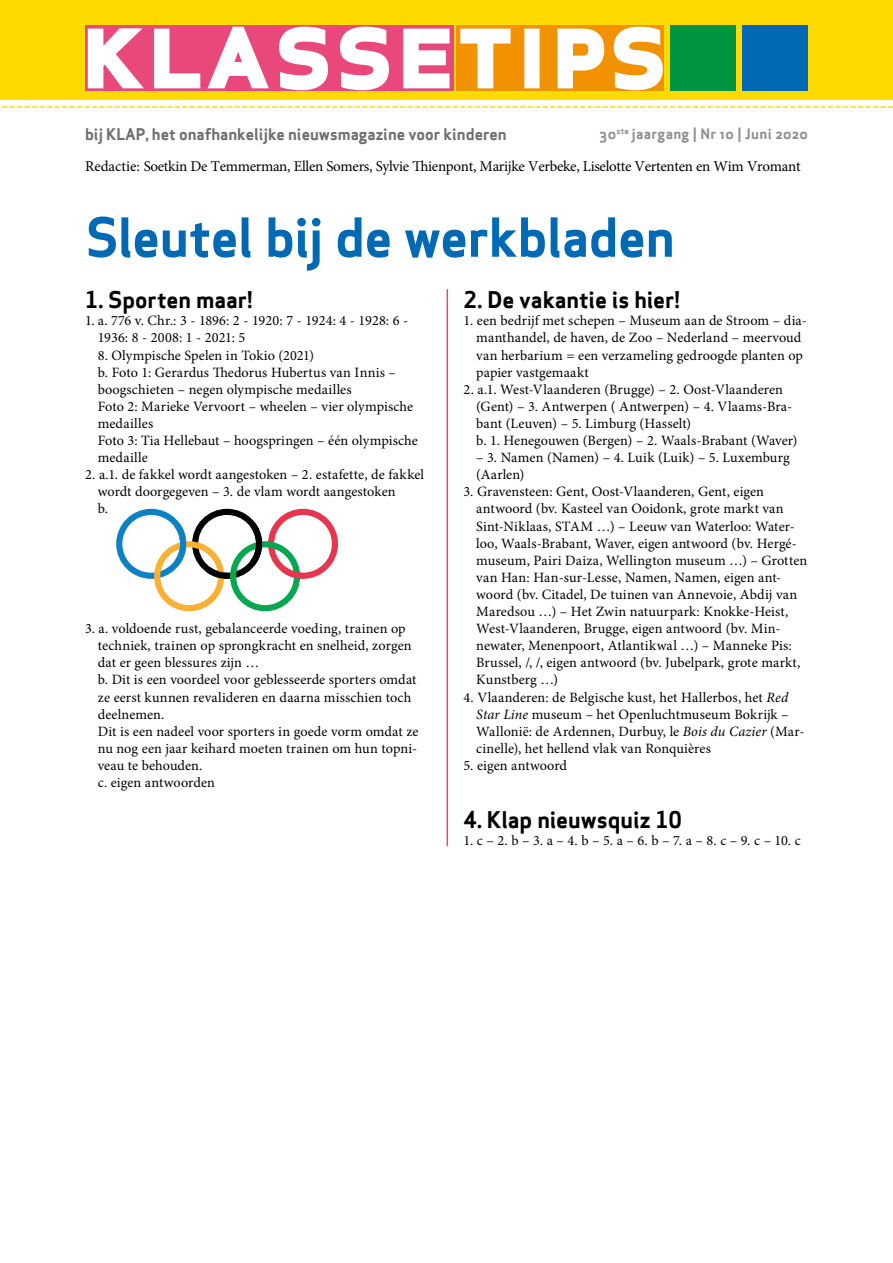
<style>
.page{position:relative;width:893px;height:1263px;background:#fff}
.page>*{position:absolute;margin:0;border:0;box-sizing:border-box;transform-origin:0 0}
.t1{font:52.5px "Apex Sans Bold ST";letter-spacing:-.01em;color:#0069b4}
.t2{font:22.5px "Apex Sans Bold T";letter-spacing:-.005em;color:#000}
.t3{font:15.75px "Apex Sans Bold ST";color:#706f6f}
.t4{font:15px "Minion Pro";letter-spacing:-.02em;color:#000}
.t5{font:14.25px/17.1px "Minion Pro";letter-spacing:.005em;color:#000}
.t6{font:14.1px "Apex Sans Bold ST";letter-spacing:.02em;color:#909090}
.s1{font-style:italic}
</style>
<div class="page">
<div style="left:0;top:0;width:893px;height:100px;background:#ffda00"></div>
<svg style="left:85px;top:25px;width:368px;height:66px"></svg>
<div style="left:457px;top:25px;width:207px;height:66px;background:#f39200"></div>
<div style="left:670px;top:25px;width:66px;height:66px;background:#009641"></div>
<div style="left:742px;top:25px;width:66px;height:66px;background:#0069b4"></div>
<svg style="left:88px;top:27px;width:575px;height:63px"></svg>
<svg style="left:1px;top:106px;width:892px;height:2px;background:#ffea72"></svg>
<hr style="left:447px;top:289px;width:1px;height:557px;background:#e9487b">
<div style="left:116px;top:509px;width:70px;height:70px;border:6px solid #0e80c4;border-radius:50%"></div>
<div style="left:192px;top:509px;width:70px;height:70px;border:6px solid #010202;border-radius:50%"></div>
<div style="left:268px;top:509px;width:70px;height:70px;border:6px solid #e7364f;border-radius:50%"></div>
<div style="left:154px;top:541px;width:70px;height:70px;border:6px solid #f9b035;border-radius:50%"></div>
<div style="left:230px;top:541px;width:70px;height:70px;border:6px solid #07a651;border-radius:50%"></div>
<svg style="left:168px;top:516px;width:17px;height:56px"></svg>
<svg style="left:199px;top:516px;width:62px;height:66px"></svg>
<svg style="left:275px;top:561px;width:34px;height:21px"></svg>
<p class="t6" style="left:600px;top:124px;width:210px">30<sup>ste</sup> jaargang | Nr 10 | Juni 2020</p>
<p class="t3" style="left:85px;top:124px;width:423px">bij KLAP, het onafhankelijke nieuwsmagazine voor kinderen</p>
<p class="t4" style="left:85px;top:156px;width:717px">Redactie: Soetkin De Temmerman, Ellen Somers, Sylvie Thienpont, Marijke Verbeke, Liselotte Vertenten en Wim Vromant</p>
<h1 class="t1" style="left:86px;top:203px;width:590px">Sleutel bij de werkbladen</h1>
<h2 class="t2" style="left:85px;top:285px;width:169px">1. Sporten maar!</h2>
<p class="t5" style="left:98px;top:312px;width:312px;text-indent:-13px">1. a. 776 v. Chr.: 3 - 1896: 2 - 1920: 7 - 1924: 4 - 1928: 6 -<br>1936: 8 - 2008: 1 - 2021: 5</p>
<p class="t5" style="left:98px;top:346px;width:322px">8. Olympische Spelen in Tokio (2021)<br>b. Foto 1: Gerardus Thedorus Hubertus van Innis – boogschieten – negen olympische medailles<br>Foto 2: Marieke Vervoort – wheelen – vier olympische medailles<br>Foto 3: Tia Hellebaut – hoogspringen – één olympische medaille</p>
<p class="t5" style="left:98px;top:466px;width:328px;text-indent:-13px">2. a.1. de fakkel wordt aangestoken – 2. estafette, de fakkel wordt doorgegeven – 3. de vlam wordt aangestoken<br>b.</p>
<h2 class="t2" style="left:463px;top:285px;width:218px">2. De vakantie is hier!</h2>
<p class="t5" style="left:476px;top:312px;width:332px;text-indent:-13px">1. een bedrijf met schepen – Museum aan de Stroom – dia&shy;manthandel, de haven, de Zoo – Nederland – meervoud van herbarium = een verzameling gedroogde planten op papier vastgemaakt</p>
<p class="t5" style="left:476px;top:381px;width:323px;text-indent:-13px">2. a.1. West-Vlaanderen (Brugge) – 2. Oost-Vlaanderen (Gent) – 3. Antwerpen ( Antwerpen) – 4. Vlaams-Bra&shy;bant (Leuven) – 5. Limburg (Hasselt)<br>b. 1. Henegouwen (Bergen) – 2. Waals-Brabant (Waver)</p>
<p class="t5" style="left:476px;top:449px;width:315px">– 3. Namen (Namen) – 4. Luik (Luik) – 5. Luxemburg (Aarlen)</p>
<p class="t5" style="left:476px;top:483px;width:333px;text-indent:-13px">3. Gravensteen: Gent, Oost-Vlaanderen, Gent, eigen antwoord (bv. Kasteel van Ooidonk, grote markt van Sint-Niklaas, STAM …) – Leeuw van Waterloo: Water&shy;loo, Waals-Brabant, Waver, eigen antwoord (bv. Hergé&shy;museum, Pairi Daiza, Wellington museum …) – Grotten van Han: Han-sur-Lesse, Namen, Namen, eigen ant&shy;woord (bv. Citadel, De tuinen van Annevoie, Abdij van Maredsou …) – Het Zwin natuurpark: Knokke-Heist, West-Vlaanderen, Brugge, eigen antwoord (bv. Min&shy;newater, Menenpoort, Atlantikwal …) – Manneke Pis:<br>Brussel, /, /, eigen antwoord (bv. Jubelpark, grote markt, Kunstberg …)</p>
<p class="t5" style="left:476px;top:688px;width:330px;text-indent:-13px">4. Vlaanderen: de Belgische kust, het Hallerbos, het <span class="s1">Red Star Line</span> museum – het Openluchtmuseum Bokrijk – Wallonië: de Ardennen, Durbuy, le <span class="s1">Bois du Cazier</span> (Mar&shy;cinelle), het hellend vlak van Ronquières</p>
<p class="t5" style="left:463px;top:757px;width:105px">5. eigen antwoord</p>
<h2 class="t2" style="left:463px;top:805px;width:220px">4. Klap nieuwsquiz 10</h2>
<p class="t5" style="left:463px;top:832px;width:339px">1. c – 2. b – 3. a – 4. b – 5. a – 6. b – 7. a – 8. c – 9. c – 10. c</p>
<p class="t5" style="left:98px;top:620px;width:322px;text-indent:-13px">3. a. voldoende rust, gebalanceerde voeding, trainen op techniek, trainen op sprongkracht en snelheid, zorgen dat er geen blessures zijn …<br>b. Dit is een voordeel voor geblesseerde sporters omdat ze eerst kunnen revalideren en daarna misschien toch deelnemen.<br>Dit is een nadeel voor sporters in goede vorm omdat ze nu nog een jaar keihard moeten trainen om hun topni&shy;veau te behouden.<br>c. eigen antwoorden</p>
</div>
